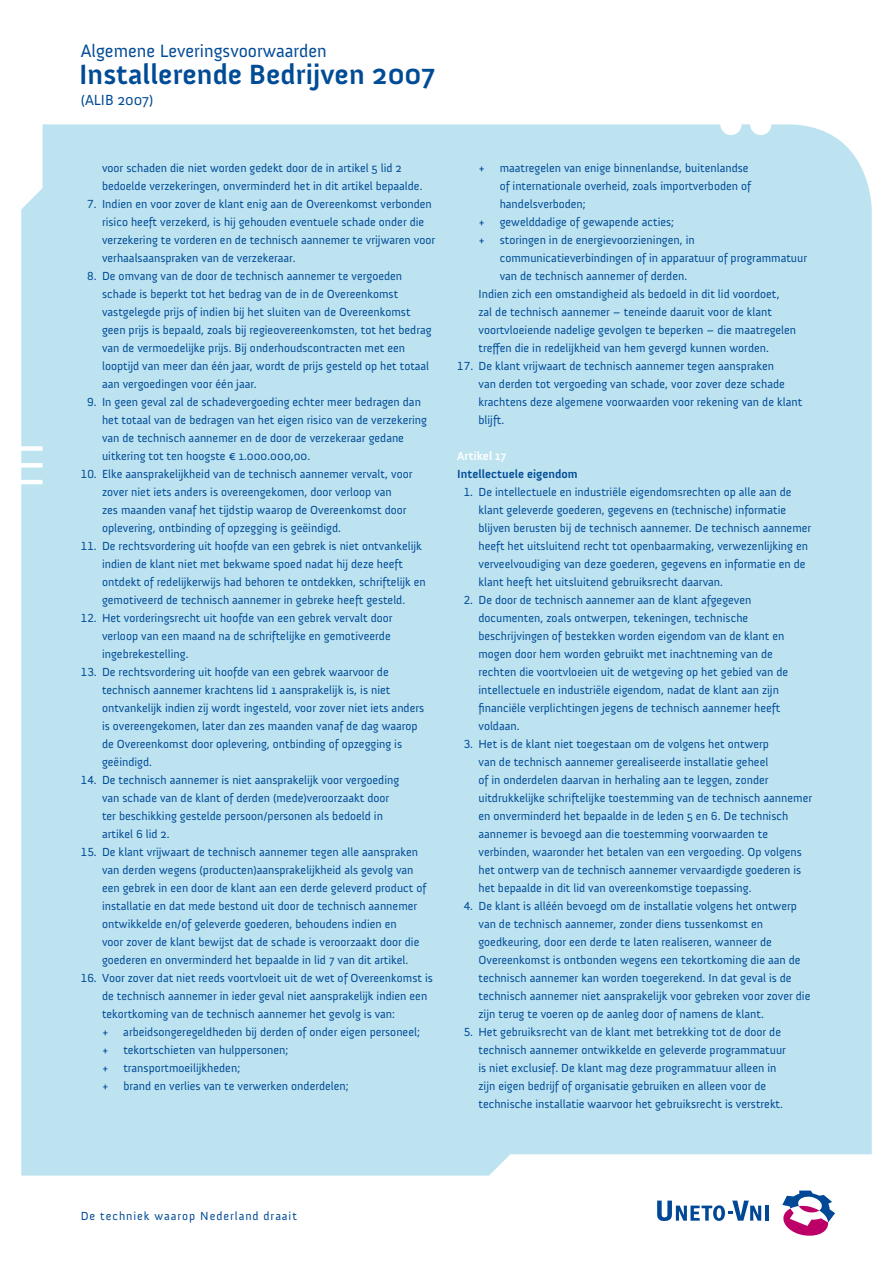
<style>
.page{position:relative;width:893px;height:1263px;background:#fff}
.page>*{position:absolute;margin:0;border:0;box-sizing:border-box;transform-origin:0 0}
.t1{font:700 28.5px "Anivers";color:#004b96}
.t2{font:18.3px "Anivers";color:#004b96}
.t3{font:15px "Anivers";color:#004b96}
.t4{font:12px/18px "Anivers";color:#004b96}
.t5{font:12px "Anivers";letter-spacing:.08em;color:#004b96}
.t6{font:700 12px "Anivers";color:#004b96}
.t7{font:700 12px "Anivers";color:#fff}
</style>
<div class="page">
<div style="left:21px;top:124px;width:851px;height:1051px;background:#bde3f1"></div>
<hr style="left:765px;top:1205px;width:3px;height:16px;background:#004896">
<svg style="left:782px;top:1190px;width:53px;height:46px"></svg>
<svg style="left:657px;top:1200px;width:104px;height:21px"></svg>
<h2 class="t2" style="left:81px;top:41px;width:247px">Algemene Leveringsvoorwaarden</h2>
<h1 class="t1" style="left:79px;top:58px;width:358px">Installerende Bedrijven 2007</h1>
<p class="t3" style="left:81px;top:91px;width:74px">(ALIB 2007)</p>
<p class="t4" style="left:102px;top:159px;width:322px">voor schaden die niet worden gedekt door de in artikel 5 lid 2 bedoelde verzekeringen, onverminderd het in dit artikel bepaalde.</p>
<p class="t4" style="left:102px;top:195px;width:335px;text-indent:-15px">7. Indien en voor zover de klant enig aan de Overeenkomst verbonden risico heeft verzekerd, is hij gehouden eventuele schade onder die verzekering te vorderen en de technisch aannemer te vrijwaren voor verhaalsaanspraken van de verzekeraar.</p>
<p class="t4" style="left:102px;top:267px;width:331px;text-indent:-15px">8. De omvang van de door de technisch aannemer te vergoeden schade is beperkt tot het bedrag van de in de Overeenkomst vastgelegde prijs of indien bij het sluiten van de Overeenkomst geen prijs is bepaald, zoals bij regieovereenkomsten, tot het bedrag van de vermoedelijke prijs. Bij onderhoudscontracten met een looptijd van meer dan één jaar, wordt de prijs gesteld op het totaal aan vergoedingen voor één jaar.</p>
<p class="t4" style="left:102px;top:393px;width:326px;text-indent:-15px">9. In geen geval zal de schadevergoeding echter meer bedragen dan het totaal van de bedragen van het eigen risico van de verzekering van de technisch aannemer en de door de verzekeraar gedane uitkering tot ten hoogste € 1.000.000,00.</p>
<p class="t4" style="left:102px;top:465px;width:312px;text-indent:-21px">10. Elke aansprakelijkheid van de technisch aannemer vervalt, voor zover niet iets anders is overeengekomen, door verloop van<br>zes maanden vanaf het tijdstip waarop de Overeenkomst door oplevering, ontbinding of opzegging is geëindigd.</p>
<p class="t4" style="left:102px;top:537px;width:325px;text-indent:-21px">11. De rechtsvordering uit hoofde van een gebrek is niet ontvankelijk indien de klant niet met bekwame spoed nadat hij deze heeft ontdekt of redelijkerwijs had behoren te ontdekken, schriftelijk en gemotiveerd de technisch aannemer in gebreke heeft gesteld.</p>
<p class="t4" style="left:102px;top:609px;width:292px;text-indent:-21px">12. Het vorderingsrecht uit hoofde van een gebrek vervalt door verloop van een maand na de schriftelijke en gemotiveerde ingebrekestelling.</p>
<p class="t4" style="left:102px;top:663px;width:324px;text-indent:-21px">13. De rechtsvordering uit hoofde van een gebrek waarvoor de technisch aannemer krachtens lid 1 aansprakelijk is, is niet ontvankelijk indien zij wordt ingesteld, voor zover niet iets anders is overeengekomen, later dan zes maanden vanaf de dag waarop de Overeenkomst door oplevering, ontbinding of opzegging is geëindigd.</p>
<p class="t4" style="left:102px;top:771px;width:299px;text-indent:-21px">14. De technisch aannemer is niet aansprakelijk voor vergoeding van schade van de klant of derden (mede)veroorzaakt door ter beschikking gestelde persoon/personen als bedoeld in artikel 6 lid 2.</p>
<p class="t4" style="left:102px;top:843px;width:326px;text-indent:-21px">15. De klant vrijwaart de technisch aannemer tegen alle aanspraken van derden wegens (producten)aansprakelijkheid als gevolg van een gebrek in een door de klant aan een derde geleverd product of installatie en dat mede bestond uit door de technisch aannemer ontwikkelde en/of geleverde goederen, behoudens indien en<br>voor zover de klant bewijst dat de schade is veroorzaakt door die goederen en onverminderd het bepaalde in lid 7 van dit artikel.</p>
<p class="t4" style="left:102px;top:969px;width:332px;text-indent:-21px">16. Voor zover dat niet reeds voortvloeit uit de wet of Overeenkomst is de technisch aannemer in ieder geval niet aansprakelijk indien een tekortkoming van de technisch aannemer het gevolg is van:<br>+ arbeidsongeregeldheden bij derden of onder eigen personeel;<br>+ tekortschieten van hulppersonen;<br>+ transportmoeilijkheden;<br>+ brand en verlies van te verwerken onderdelen;</p>
<p class="t4" style="left:478px;top:159px;width:272px">+ maatregelen van enige binnenlandse, buitenlandse</p>
<p class="t4" style="left:500px;top:177px;width:253px">of internationale overheid, zoals importverboden of</p>
<p class="t4" style="left:500px;top:195px;width:88px">handelsverboden;</p>
<p class="t4" style="left:478px;top:213px;width:197px">+ gewelddadige of gewapende acties;</p>
<p class="t4" style="left:478px;top:231px;width:218px">+ storingen in de energievoorzieningen, in</p>
<p class="t4" style="left:500px;top:249px;width:309px">communicatieverbindingen of in apparatuur of programmatuur</p>
<p class="t4" style="left:500px;top:267px;width:189px">van de technisch aannemer of derden.</p>
<p class="t4" style="left:478px;top:285px;width:303px">Indien zich een omstandigheid als bedoeld in dit lid voordoet,</p>
<p class="t4" style="left:478px;top:303px;width:295px">zal de technisch aannemer – teneinde daaruit voor de klant</p>
<p class="t4" style="left:478px;top:321px;width:319px">voortvloeiende nadelige gevolgen te beperken – die maatregelen</p>
<p class="t4" style="left:478px;top:339px;width:292px">treffen die in redelijkheid van hem gevergd kunnen worden.</p>
<p class="t4" style="left:478px;top:357px;width:325px;text-indent:-21px">17. De klant vrijwaart de technisch aannemer tegen aanspraken<br>van derden tot vergoeding van schade, voor zover deze schade krachtens deze algemene voorwaarden voor rekening van de klant blijft.</p>
<p class="t7" style="left:457px;top:449px;width:51px">Artikel 17</p>
<p class="t6" style="left:457px;top:467px;width:122px">Intellectuele eigendom</p>
<p class="t4" style="left:478px;top:483px;width:334px;text-indent:-15px">1. De intellectuele en industriële eigendomsrechten op alle aan de klant geleverde goederen, gegevens en (technische) informatie blijven berusten bij de technisch aannemer. De technisch aannemer heeft het uitsluitend recht tot openbaarmaking, verwezenlijking en verveelvoudiging van deze goederen, gegevens en informatie en de klant heeft het uitsluitend gebruiksrecht daarvan.</p>
<p class="t4" style="left:478px;top:591px;width:311px;text-indent:-15px">2. De door de technisch aannemer aan de klant afgegeven documenten, zoals ontwerpen, tekeningen, technische beschrijvingen of bestekken worden eigendom van de klant en mogen door hem worden gebruikt met inachtneming van de rechten die voortvloeien uit de wetgeving op het gebied van de intellectuele en industriële eigendom, nadat de klant aan zijn financiële verplichtingen jegens de technisch aannemer heeft voldaan.</p>
<p class="t4" style="left:478px;top:735px;width:335px;text-indent:-15px">3. Het is de klant niet toegestaan om de volgens het ontwerp<br>van de technisch aannemer gerealiseerde installatie geheel<br>of in onderdelen daarvan in herhaling aan te leggen, zonder uitdrukkelijke schriftelijke toestemming van de technisch aannemer en onverminderd het bepaalde in de leden 5 en 6. De technisch aannemer is bevoegd aan die toestemming voorwaarden te verbinden, waaronder het betalen van een vergoeding. Op volgens het ontwerp van de technisch aannemer vervaardigde goederen is het bepaalde in dit lid van overeenkomstige toepassing.</p>
<p class="t4" style="left:478px;top:897px;width:333px;text-indent:-15px">4. De klant is alléén bevoegd om de installatie volgens het ontwerp van de technisch aannemer, zonder diens tussenkomst en goedkeuring, door een derde te laten realiseren, wanneer de Overeenkomst is ontbonden wegens een tekortkoming die aan de technisch aannemer kan worden toegerekend. In dat geval is de technisch aannemer niet aansprakelijk voor gebreken voor zover die zijn terug te voeren op de aanleg door of namens de klant.</p>
<p class="t4" style="left:478px;top:1023px;width:309px;text-indent:-15px">5. Het gebruiksrecht van de klant met betrekking tot de door de technisch aannemer ontwikkelde en geleverde programmatuur is niet exclusief. De klant mag deze programmatuur alleen in zijn eigen bedrijf of organisatie gebruiken en alleen voor de technische installatie waarvoor het gebruiksrecht is verstrekt.</p>
<p class="t5" style="left:81px;top:1210px;width:218px">De techniek waarop Nederland draait</p>
</div>
